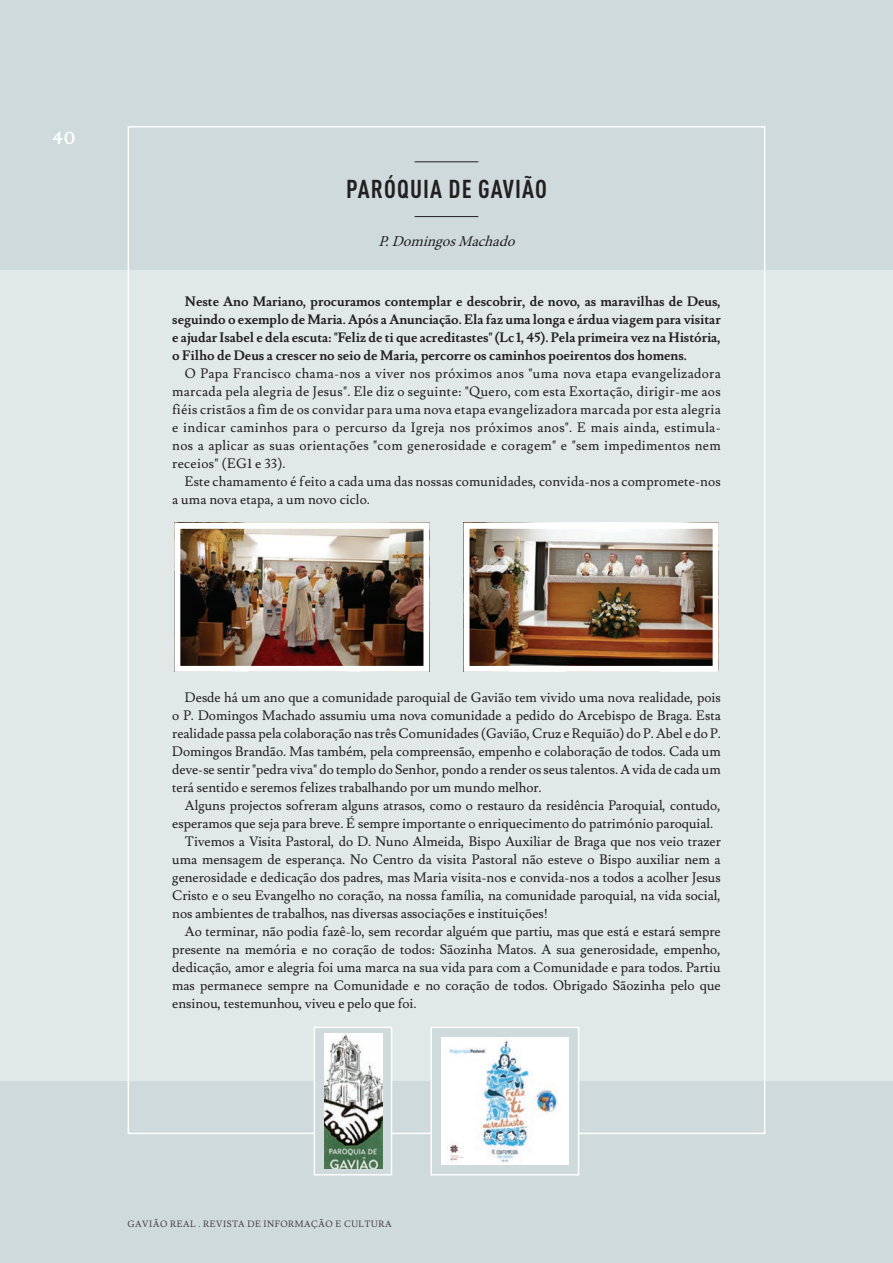
<style>
.page{position:relative;width:893px;height:1263px;background:#cedadb}
.page>*{position:absolute;margin:0;border:0;box-sizing:border-box;transform-origin:0 0}
.t1{font:700 condensed 25.5px "DIN Pro";letter-spacing:.045em;color:#231f20}
.t2{font:700 18px "Lusitana";color:#fff}
.t3{font:italic 15px "Minion Pro";color:#231f20}
.t4{font:13.5px/18px "Lusitana";color:#231f20;text-align:justify}
.t5{font:700 13.5px/18px "Lusitana";letter-spacing:-.005em;color:#231f20;text-align:justify}
.t6{font:9px "Lusitana";letter-spacing:.05em;color:#453c40}
</style>
<div class="page">
<div style="left:0;top:270px;width:893px;height:810px;background:#e1e8e8"></div>
<hr style="left:415px;top:216px;width:63px;height:1px;background:#231f20">
<hr style="left:415px;top:162px;width:63px;height:1px;background:#231f20">
<img style="left:470px;top:530px;width:242px;height:135px">
<div style="left:463px;top:523px;width:256px;height:149px;border:6px solid #fff"></div>
<img style="left:181px;top:530px;width:241px;height:135px">
<div style="left:174px;top:523px;width:255px;height:149px;border:6px solid #fff"></div>
<div style="left:431px;top:1027px;width:148px;height:148px;background:#cedadb"></div>
<div style="left:430px;top:1027px;width:149px;height:148px;border:2px solid #fff"></div>
<img style="left:441px;top:1037px;width:128px;height:128px">
<div style="left:314px;top:1027px;width:78px;height:148px;background:#cedadb"></div>
<div style="left:314px;top:1027px;width:78px;height:148px;border:2px solid #fff"></div>
<img style="left:324px;top:1034px;width:59px;height:134px">
<h2 class="t2" style="left:52px;top:126px;width:24px">40</h2>
<h1 class="t1" style="left:346px;top:170px;width:202px">PARÓQUIA DE GAVIÃO</h1>
<p class="t3" style="left:379px;top:231px;width:143px">P.DomingosMachado</p>
<p class="t5" style="left:172px;top:293px;width:550px;text-indent:13px">Neste Ano Mariano, procuramos contemplar e descobrir, de novo, as maravilhas de Deus, seguindo o exemplo de Maria. Após a Anunciação. Ela faz uma longa e árdua viagem para visitar e ajudar Isabel e dela escuta: "Feliz de ti que acreditastes" (Lc 1, 45). Pela primeira vez na História, o Filho de Deus a crescer no seio de Maria, percorre os caminhos poeirentos dos homens.</p>
<p class="t4" style="left:172px;top:365px;width:550px;text-indent:13px">O Papa Francisco chama-nos a viver nos próximos anos "uma nova etapa evangelizadora marcada pela alegria de Jesus". Ele diz o seguinte: "Quero, com esta Exortação, dirigir-me aos fiéis cristãos a fim de os convidar para uma nova etapa evangelizadora marcada por esta alegria e indicar caminhos para o percurso da Igreja nos próximos anos". E mais ainda, estimula&shy;nos a aplicar as suas orientações "com generosidade e coragem" e "sem impedimentos nem receios" (EG1 e 33).</p>
<p class="t4" style="left:172px;top:473px;width:550px;text-indent:13px">Este chamamento é feito a cada uma das nossas comunidades, convida-nos a compromete-nos a uma nova etapa, a um novo ciclo.</p>
<p class="t4" style="left:172px;top:689px;width:550px;text-indent:13px">Desde há um ano que a comunidade paroquial de Gavião tem vivido uma nova realidade, pois o P. Domingos Machado assumiu uma nova comunidade a pedido do Arcebispo de Braga. Esta realidade passa pela colaboração nas três Comunidades (Gavião, Cruz e Requião) do P. Abel e do P.<br>Domingos Brandão. Mas também, pela compreensão, empenho e colaboração de todos. Cada um deve-se sentir "pedra viva" do templo do Senhor, pondo a render os seus talentos. A vida de cada um terá sentido e seremos felizes trabalhando por um mundo melhor.</p>
<p class="t4" style="left:185px;top:797px;width:537px">Alguns projectos sofreram alguns atrasos, como o restauro da residência Paroquial, contudo,</p>
<p class="t4" style="left:172px;top:815px;width:543px">esperamos que seja para breve. É sempre importante o enriquecimento do património paroquial.</p>
<p class="t4" style="left:185px;top:833px;width:537px">Tivemos a Visita Pastoral, do D. Nuno Almeida, Bispo Auxiliar de Braga que nos veio trazer</p>
<p class="t4" style="left:172px;top:851px;width:550px">uma mensagem de esperança. No Centro da visita Pastoral não esteve o Bispo auxiliar nem a</p>
<p class="t4" style="left:172px;top:869px;width:550px">generosidade e dedicação dos padres, mas Maria visita-nos e convida-nos a todos a acolher Jesus</p>
<p class="t4" style="left:172px;top:887px;width:550px">Cristo e o seu Evangelho no coração, na nossa família, na comunidade paroquial, na vida social,</p>
<p class="t4" style="left:172px;top:905px;width:377px">nos ambientes de trabalhos, nas diversas associações e instituições!</p>
<p class="t4" style="left:185px;top:923px;width:537px">Ao terminar, não podia fazê-lo, sem recordar alguém que partiu, mas que está e estará sempre</p>
<p class="t4" style="left:172px;top:941px;width:550px">presente na memória e no coração de todos: Sãozinha Matos. A sua generosidade, empenho,</p>
<p class="t4" style="left:172px;top:959px;width:550px">dedicação, amor e alegria foi uma marca na sua vida para com a Comunidade e para todos. Partiu</p>
<p class="t4" style="left:172px;top:977px;width:550px">mas permanece sempre na Comunidade e no coração de todos. Obrigado Sãozinha pelo que</p>
<p class="t4" style="left:172px;top:995px;width:246px">ensinou, testemunhou, viveu e pelo que foi.</p>
<p class="t6" style="left:128px;top:1218px;width:266px">GAVIÃO REAL . REVISTA DE INFORMAÇÃO E CULTURA</p>
</div>
